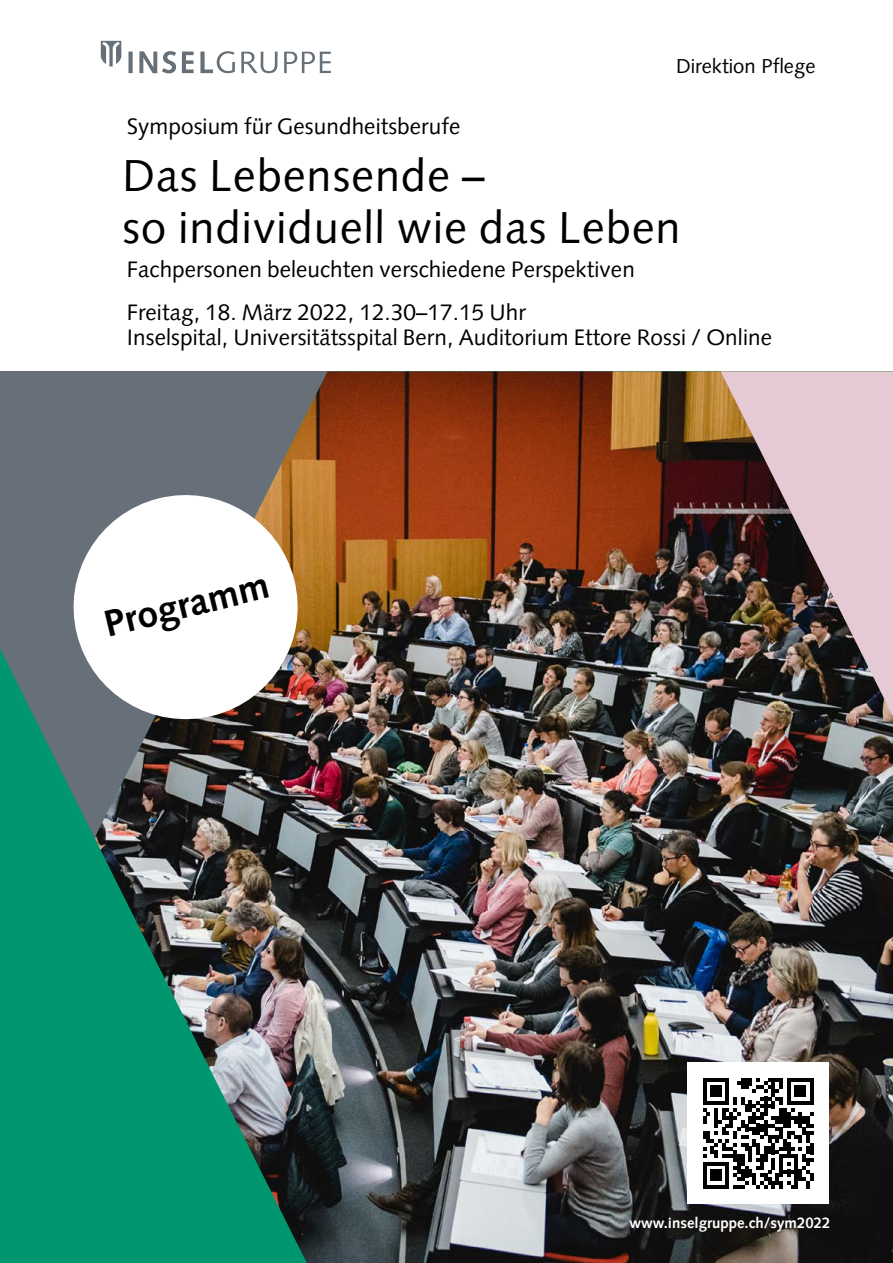
<style>
.page{position:relative;width:893px;height:1263px;background:#fff}
.page>*{position:absolute;margin:0;border:0;box-sizing:border-box;transform-origin:0 0}
.t1{font:45px/52.5px "Syntax LT Pro";letter-spacing:.025em;color:#000}
.t2{font:700 37.5px "Syntax LT Pro";color:#000}
.t3{font:22.5px/42.5px "Syntax LT Pro";letter-spacing:.005em;color:#000}
.t4{font:20.25px "Syntax LT Pro";color:#000}
.t5{font:700 15px "Syntax LT Pro";color:#fff}
</style>
<div class="page">
<img style="left:0;top:371px;width:893px;height:892px">
<img style="left:721px;top:371px;width:172px;height:345px">
<img style="left:0;top:648px;width:307px;height:615px">
<svg style="left:62px;top:483px;width:247px;height:248px"></svg>
<div style="left:687px;top:1062px;width:142px;height:142px;background:#fff"></div>
<svg style="left:703px;top:1078px;width:111px;height:111px"></svg>
<svg style="left:101px;top:41px;width:20px;height:26px"></svg>
<svg style="left:182px;top:52px;width:12px;height:21px"></svg>
<svg style="left:139px;top:51px;width:37px;height:22px"></svg>
<div style="left:128px;top:52px;width:5px;height:21px;background:#677078"></div>
<svg style="left:200px;top:51px;width:131px;height:22px"></svg>
<p class="t4" style="left:676px;top:54px;width:141px">Direktion Pflege</p>
<p class="t3" style="left:127px;top:105px;width:335px">Symposium für Gesundheitsberufe</p>
<h1 class="t1" style="left:123px;top:149px;width:559px">Das Lebensende –<br>so individuell wie das Leben</h1>
<p class="t3" style="left:127px;top:248px;width:509px">Fachpersonen beleuchten verschiedene Perspektiven<br>Freitag, 18. März 2022, 12.30–17.15 Uhr</p>
<p class="t3" style="left:127px;top:316px;width:647px">Inselspital, Universitätsspital Bern, Auditorium Ettore Rossi / Online</p>
<h2 class="t2" style="left:99px;top:603px;width:170px;rotate:-14deg">Programm</h2>
<p class="t5" style="left:630px;top:1213px;width:202px">www.inselgruppe.ch/sym2022</p>
</div>
